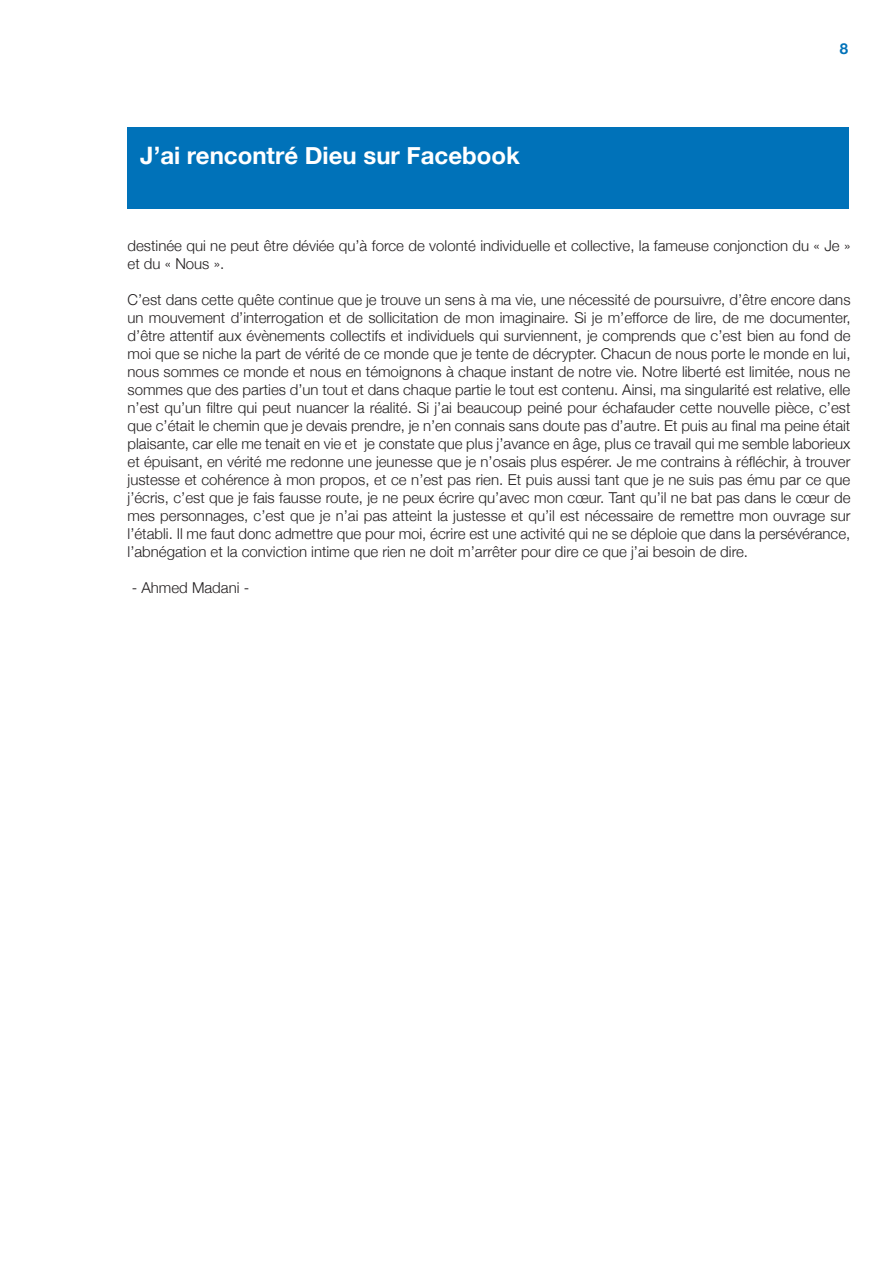
<style>
.page{position:relative;width:893px;height:1263px;background:#fff}
.page>*{position:absolute;margin:0;border:0;box-sizing:border-box;transform-origin:0 0}
.t1{font:700 24px "Helvetica Neue";color:#fff}
.t2{font:300 15px/18px "Helvetica Neue";color:#231f20}
.t3{font:700 15px "Helvetica Neue";color:#0072b9}
</style>
<div class="page">
<div style="left:128px;top:128px;width:721px;height:81px;background:#0072b9"></div>
<h1 class="t1" style="left:140px;top:140px;width:381px">J’ai rencontré Dieu sur Facebook</h1>
<p class="t3" style="left:840px;top:39px;width:10px">8</p>
<p class="t2" style="left:128px;top:236px;width:724px">destinée qui ne peut être déviée qu’à force de volonté individuelle et collective, la fameuse conjonction du « Je » et du « Nous ».</p>
<p class="t2" style="left:128px;top:290px;width:724px;text-align:justify">C’est dans cette quête continue que je trouve un sens à ma vie, une nécessité de poursuivre, d’être encore dans un mouvement d’interrogation et de sollicitation de mon imaginaire. Si je m’efforce de lire, de me documenter, d’être attentif aux évènements collectifs et individuels qui surviennent, je comprends que c’est bien au fond de moi que se niche la part de vérité de ce monde que je tente de décrypter. Chacun de nous porte le monde en lui, nous sommes ce monde et nous en témoignons à chaque instant de notre vie. Notre liberté est limitée, nous ne sommes que des parties d’un tout et dans chaque partie le tout est contenu. Ainsi, ma singularité est relative, elle n’est qu’un filtre qui peut nuancer la réalité. Si j’ai beaucoup peiné pour échafauder cette nouvelle pièce, c’est que c’était le chemin que je devais prendre, je n’en connais sans doute pas d’autre. Et puis au final ma peine était plaisante, car elle me tenait en vie et je constate que plus j’avance en âge, plus ce travail qui me semble laborieux et épuisant, en vérité me redonne une jeunesse que je n’osais plus espérer. Je me contrains à réfléchir, à trouver justesse et cohérence à mon propos, et ce n’est pas rien. Et puis aussi tant que je ne suis pas ému par ce que j’écris, c’est que je fais fausse route, je ne peux écrire qu’avec mon cœur. Tant qu’il ne bat pas dans le cœur de mes personnages, c’est que je n’ai pas atteint la justesse et qu’il est nécessaire de remettre mon ouvrage sur l’établi. Il me faut donc admettre que pour moi, écrire est une activité qui ne se déploie que dans la persévérance, l’abnégation et la conviction intime que rien ne doit m’arrêter pour dire ce que j’ai besoin de dire.</p>
<p class="t2" style="left:132px;top:578px;width:119px">- Ahmed Madani -</p>
</div>
